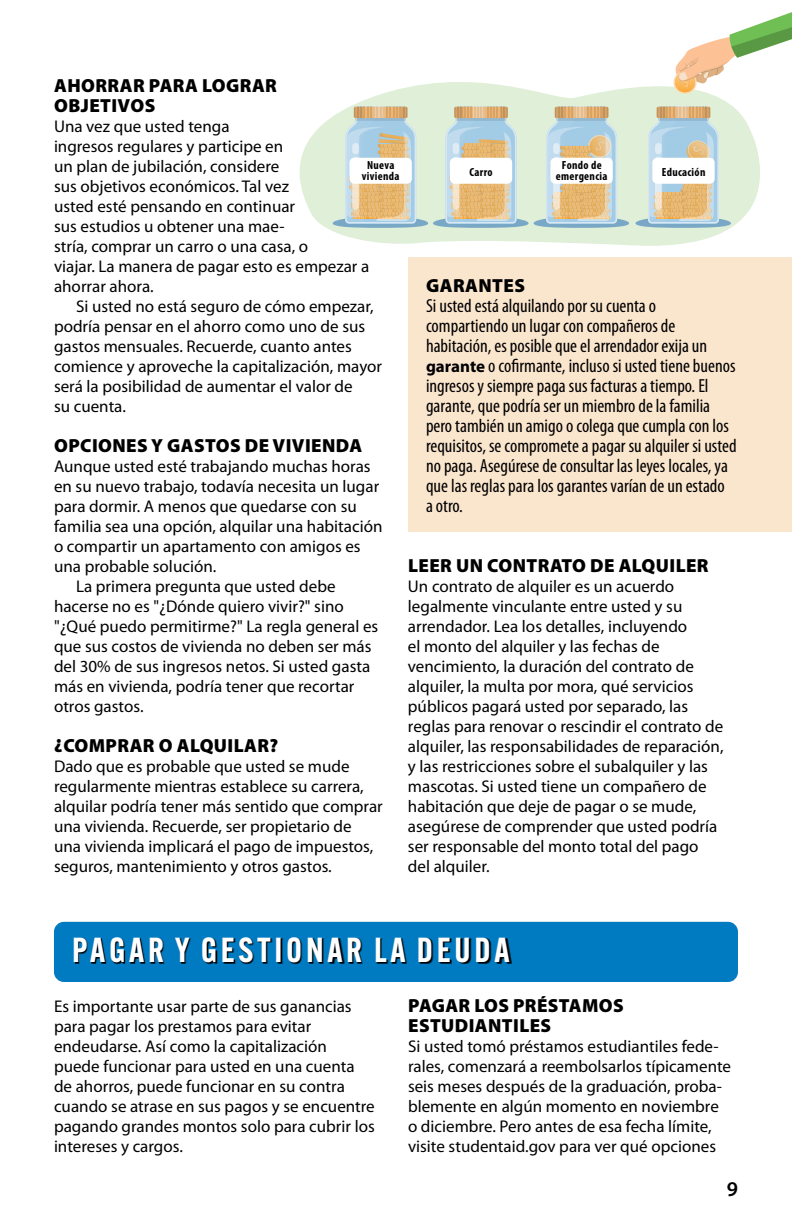
<style>
.page{position:relative;width:792px;height:1224px;background:#fff}
.page>*{position:absolute;margin:0;border:0;box-sizing:border-box;transform-origin:0 0}
.t1{font:600 34px "Alternate Gothic ATF";letter-spacing:.11em;color:#fff}
.t2{font:600 21px "Myriad Pro";color:#000}
.t3{font:condensed 19px/20px "Myriad Pro";color:#000}
.t4{font:900 19px/20px "Myriad Pro";letter-spacing:.02em;color:#000}
.t5{font:17px/20px "Myriad Pro";color:#000}
.t6{font:700 condensed 11.8px/11.2px "Myriad Pro";letter-spacing:.025em;color:#000;text-align:center}
.s1{font-weight:700;font-stretch:normal;font-size:17px}
</style>
<div class="page">
<svg style="left:299px;top:82px;width:461px;height:164px;fill:#e0efd8"></svg>
<svg style="left:635px;top:107px;width:96px;height:121px"></svg>
<div style="left:652px;top:158px;width:63px;height:26px;background:#fff;border-radius:5px"></div>
<svg style="left:333px;top:107px;width:296px;height:121px"></svg>
<div style="left:450px;top:158px;width:62px;height:26px;background:#fff;border-radius:5px"></div>
<svg style="left:672px;top:12px;width:120px;height:83px"></svg>
<div style="left:408px;top:258px;width:384px;height:274px;background:#fae5cd"></div>
<div style="left:54px;top:922px;width:684px;height:60px;background:#007ac1;border-radius:10px"></div>
<svg style="left:75px;top:938px;width:437px;height:27px"></svg>
<p class="t4" style="left:54px;top:76px;width:224px">AHORRAR PARA LOGRAR<br>OBJETIVOS</p>
<p class="t5" style="left:54px;top:117px;width:317px">Una vez que usted tenga<br>ingresos regulares y participe en<br>un plan de jubilación, considere<br>sus objetivos económicos. Tal vez<br>usted esté pensando en continuar<br>sus estudios u obtener una mae-<br>stría, comprar un carro o una casa, o<br>viajar. La manera de pagar esto es empezar a ahorrar ahora.</p>
<p class="t5" style="left:54px;top:297px;width:330px;text-indent:22px">Si usted no está seguro de cómo empezar, podría pensar en el ahorro como uno de sus gastos mensuales. Recuerde, cuanto antes comience y aproveche la capitalización, mayor será la posibilidad de aumentar el valor de<br>su cuenta.</p>
<p class="t4" style="left:54px;top:436px;width:310px">OPCIONES Y GASTOS DE VIVIENDA</p>
<p class="t5" style="left:54px;top:457px;width:318px">Aunque usted esté trabajando muchas horas</p>
<p class="t5" style="left:54px;top:477px;width:327px">en su nuevo trabajo, todavía necesita un lugar</p>
<p class="t5" style="left:54px;top:497px;width:304px">para dormir. A menos que quedarse con su</p>
<p class="t5" style="left:54px;top:517px;width:330px">familia sea una opción, alquilar una habitación</p>
<p class="t5" style="left:54px;top:537px;width:308px">o compartir un apartamento con amigos es</p>
<p class="t5" style="left:54px;top:557px;width:164px">una probable solución.</p>
<p class="t5" style="left:76px;top:577px;width:261px">La primera pregunta que usted debe</p>
<p class="t5" style="left:54px;top:597px;width:291px">hacerse no es "¿Dónde quiero vivir?" sino</p>
<p class="t5" style="left:54px;top:617px;width:326px">"¿Qué puedo permitirme?" La regla general es</p>
<p class="t5" style="left:54px;top:637px;width:319px">que sus costos de vivienda no deben ser más</p>
<p class="t5" style="left:54px;top:657px;width:318px">del 30% de sus ingresos netos. Si usted gasta</p>
<p class="t5" style="left:54px;top:677px;width:302px">más en vivienda, podría tener que recortar</p>
<p class="t5" style="left:54px;top:697px;width:91px">otros gastos.</p>
<p class="t4" style="left:54px;top:736px;width:226px">¿COMPRAR O ALQUILAR?</p>
<p class="t5" style="left:54px;top:757px;width:330px">Dado que es probable que usted se mude regularmente mientras establece su carrera, alquilar podría tener más sentido que comprar una vivienda. Recuerde, ser propietario de una vivienda implicará el pago de impuestos, seguros, mantenimiento y otros gastos.</p>
<p class="t6" style="left:556px;top:159px;width:53px">Fondo de emergencia</p>
<p class="t6" style="left:662px;top:166px;width:45px">Educación</p>
<p class="t6" style="left:362px;top:159px;width:39px">Nueva vivienda</p>
<p class="t6" style="left:470px;top:166px;width:25px">Carro</p>
<p class="t4" style="left:426px;top:276px;width:100px">GARANTES</p>
<p class="t3" style="left:426px;top:295px;width:312px">Si usted está alquilando por su cuenta o compartiendo un lugar con compañeros de habitación, es posible que el arrendador exija un <span class="s1">garante</span> o cofirmante, incluso si usted tiene buenos ingresos y siempre paga sus facturas a tiempo. El garante, que podría ser un miembro de la familia pero también un amigo o colega que cumpla con los requisitos, se compromete a pagar su alquiler si usted no paga. Asegúrese de consultar las leyes locales, ya que las reglas para los garantes varían de un estado<br>a otro.</p>
<p class="t4" style="left:408px;top:556px;width:302px">LEER UN CONTRATO DE ALQUILER</p>
<p class="t5" style="left:408px;top:577px;width:317px">Un contrato de alquiler es un acuerdo legalmente vinculante entre usted y su arrendador. Lea los detalles, incluyendo<br>el monto del alquiler y las fechas de vencimiento, la duración del contrato de alquiler, la multa por mora, qué servicios públicos pagará usted por separado, las reglas para renovar o rescindir el contrato de alquiler, las responsabilidades de reparación, y las restricciones sobre el subalquiler y las mascotas. Si usted tiene un compañero de habitación que deje de pagar o se mude, asegúrese de comprender que usted podría ser responsable del monto total del pago del alquiler.</p>
<h1 class="t1" style="left:72px;top:928px;width:439px">PAGAR Y GESTIONAR LA DEUDA</h1>
<p class="t5" style="left:54px;top:997px;width:322px">Es importante usar parte de sus ganancias para pagar los prestamos para evitar endeudarse. Así como la capitalización puede funcionar para usted en una cuenta de ahorros, puede funcionar en su contra cuando se atrase en sus pagos y se encuentre pagando grandes montos solo para cubrir los intereses y cargos.</p>
<p class="t4" style="left:408px;top:996px;width:217px">PAGAR LOS PRÉSTAMOS<br>ESTUDIANTILES</p>
<p class="t5" style="left:408px;top:1037px;width:325px">Si usted tomó préstamos estudiantiles fede&shy;rales, comenzará a reembolsarlos típicamente seis meses después de la graduación, proba&shy;blemente en algún momento en noviembre o diciembre. Pero antes de esa fecha límite, visite studentaid.gov para ver qué opciones</p>
<p class="t2" style="left:727px;top:1176px;width:13px">9</p>
</div>
